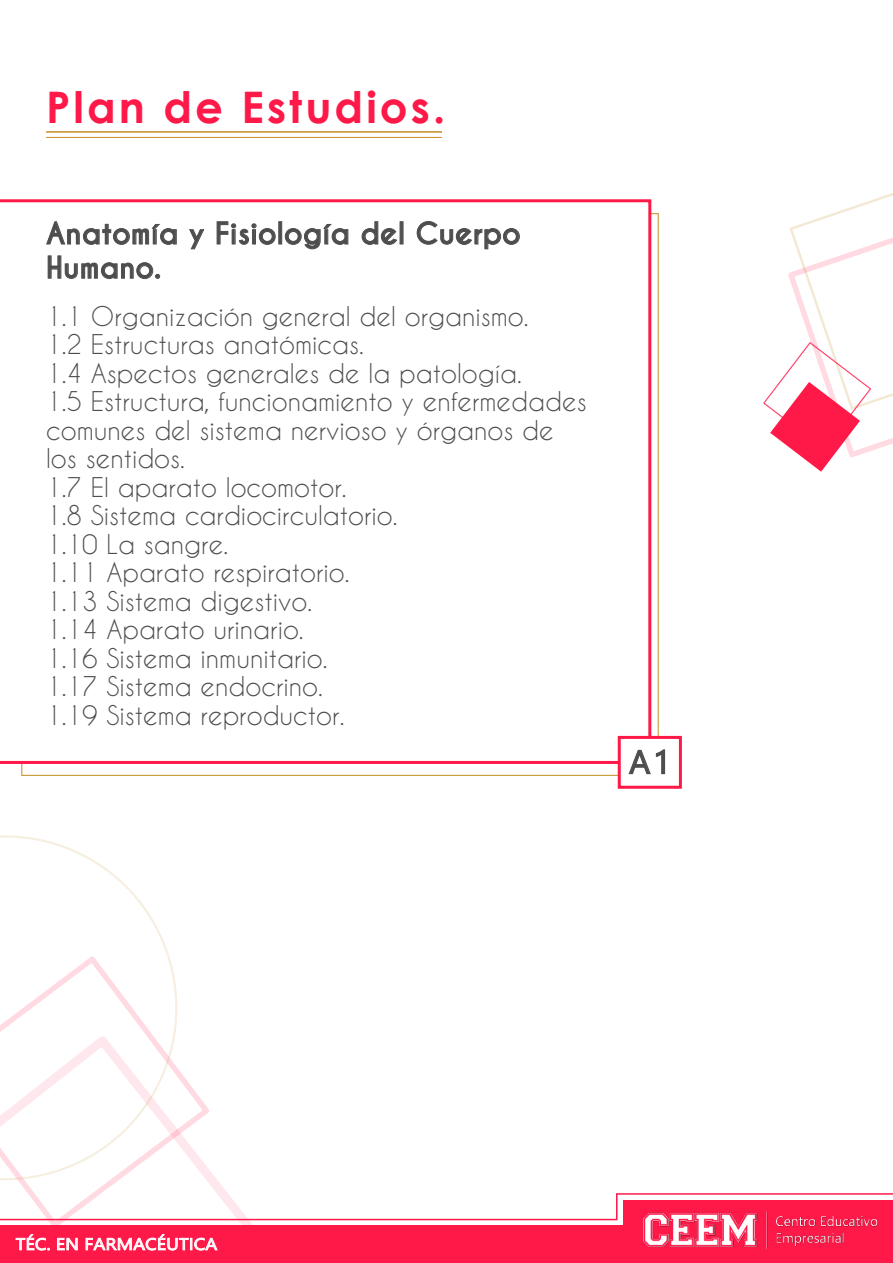
<style>
.page{position:relative;width:893px;height:1263px;background:#fff}
.page>*{position:absolute;margin:0;border:0;box-sizing:border-box;transform-origin:0 0}
.t1{font:700 43.5px "Century Gothic";letter-spacing:.07em;color:#ff1949}
.t2{font:33px "Ebrima";color:#4d4d4d}
.t3{font:700 28.5px/34.2px "Caviar Dreams";letter-spacing:.01em;color:#4d4d4d}
.t4{font:25.5px/28.5px "Caviar Dreams";color:#4d4d4d}
.t5{font:16.5px "Segoe UI Historic";letter-spacing:.01em;color:#fff;scale:1.11 1}
</style>
<div class="page">
<svg style="left:0;top:835px;width:169px;height:121px"></svg>
<svg style="left:0;top:956px;width:178px;height:80px"></svg>
<svg style="left:763px;top:193px;width:130px;height:279px"></svg>
<svg style="left:0;top:199px;width:651px;height:565px"></svg>
<svg style="left:46px;top:221px;width:131px;height:24px"></svg>
<svg style="left:189px;top:229px;width:15px;height:20px"></svg>
<svg style="left:217px;top:221px;width:58px;height:24px"></svg>
<div style="left:279px;top:222px;width:3px;height:22px;border:1px solid #4d4d4d"></div>
<svg style="left:285px;top:224px;width:63px;height:25px"></svg>
<svg style="left:362px;top:221px;width:35px;height:24px"></svg>
<svg style="left:417px;top:221px;width:103px;height:28px"></svg>
<svg style="left:48px;top:256px;width:112px;height:23px"></svg>
<div style="left:618px;top:736px;width:64px;height:53px;background:#fff;border:3px solid #ff1949"></div>
<svg style="left:628px;top:738px;width:38px;height:37px"></svg>
<svg style="left:0;top:1036px;width:319px;height:190px"></svg>
<hr style="left:46px;top:131px;width:396px;height:2px;background:#c48e22">
<hr style="left:46px;top:137px;width:396px;height:1px;background:#c48e22">
<div style="left:623px;top:1200px;width:270px;height:63px;background:#ff1949"></div>
<svg style="left:0;top:1192px;width:893px;height:29px"></svg>
<img style="left:643px;top:1212px;width:234px;height:37px">
<div style="left:0;top:1226px;width:629px;height:37px;background:#ff1949"></div>
<svg style="left:16px;top:1234px;width:34px;height:16px"></svg>
<svg style="left:57px;top:1237px;width:21px;height:13px"></svg>
<svg style="left:86px;top:1234px;width:132px;height:17px"></svg>
<h1 class="t1" style="left:46px;top:74px;width:401px">Plan de Estudios.</h1>
<p class="t3" style="left:46px;top:217px;width:476px">Anatomía y Fisiología del Cuerpo<br>Humano.</p>
<p class="t4" style="left:46px;top:301px;width:542px">1.1 Organización general del organismo.<br>1.2 Estructuras anatómicas.<br>1.4 Aspectos generales de la patología.<br>1.5 Estructura, funcionamiento y enfermedades comunes del sistema nervioso y órganos de los sentidos.<br>1.7 El aparato locomotor.<br>1.8 Sistema cardiocirculatorio.<br>1.10 La sangre.<br>1.11 Aparato respiratorio.<br>1.13 Sistema digestivo.<br>1.14 Aparato urinario.<br>1.16 Sistema inmunitario.<br>1.17 Sistema endocrino.<br>1.19 Sistema reproductor.</p>
<p class="t2" style="left:629px;top:737px;width:43px">A1</p>
<p class="t5" style="left:16px;top:1234px;width:183px">TÉC. EN FARMACÉUTICA</p>
</div>
